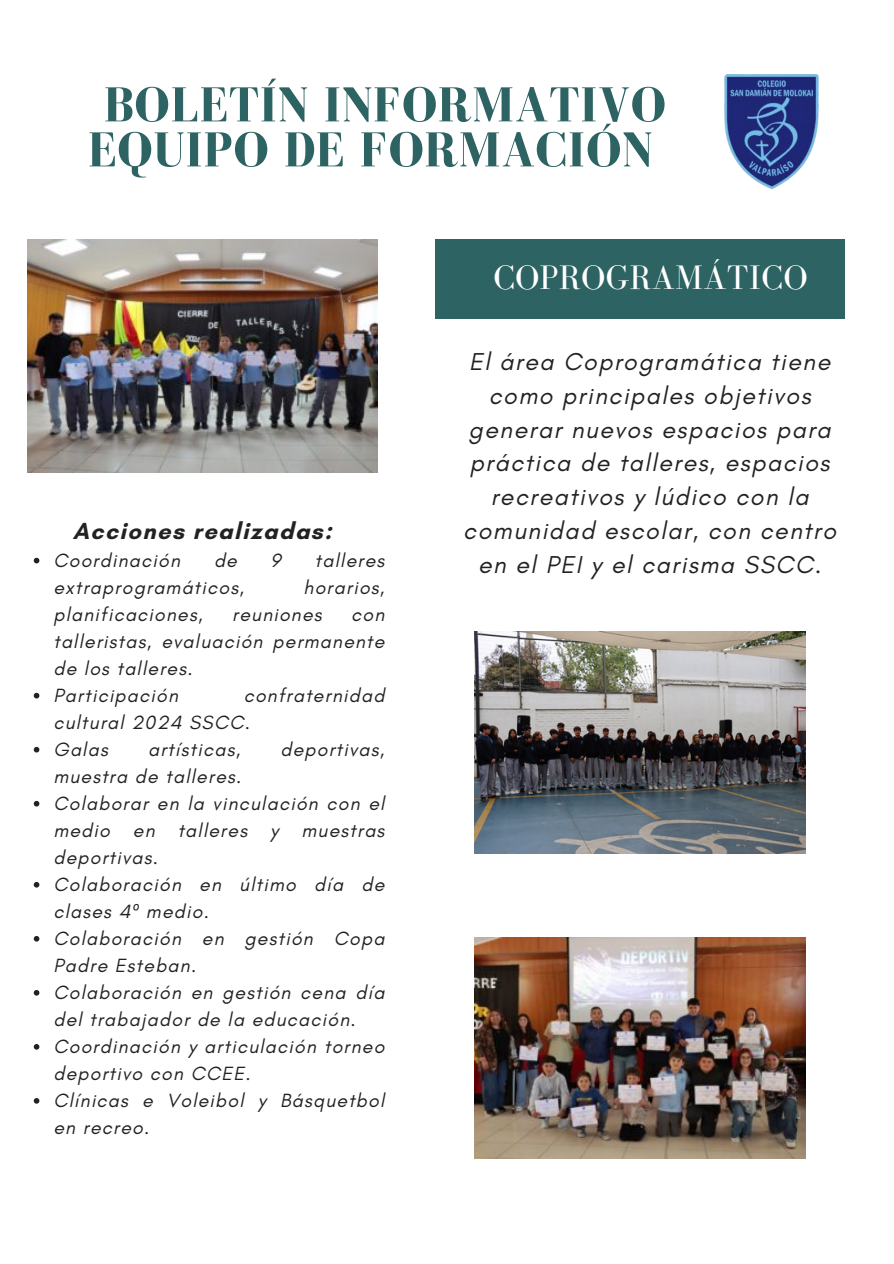
<style>
.page{position:relative;width:894px;height:1264px;background:#fff}
.page>*{position:absolute;margin:0;border:0;box-sizing:border-box;transform-origin:0 0}
.t1{font:700 50.4px/45px "Bodoni FLF";letter-spacing:.01em;color:#2d6362;text-align:center}
.t2{font:34.95px "Bodoni FLF";letter-spacing:.01em;color:#fff}
.t3{font:italic 24.9px/33.8px "Glacial Indifference";letter-spacing:.06em;color:#222;text-align:center}
.t4{font:700 23.7px "Glacial Indifference";letter-spacing:.06em;color:#222}
.t5{font:italic 19.5px/27px "Glacial Indifference";letter-spacing:.06em;color:#222}
.s1{font-family:"Noto Sans"}
</style>
<div class="page">
<div style="left:435px;top:239px;width:410px;height:79px;background:#2d6362"></div>
<img style="left:724px;top:75px;width:94px;height:114px">
<img style="left:27px;top:239px;width:350px;height:233px">
<img style="left:474px;top:631px;width:331px;height:222px">
<img style="left:474px;top:937px;width:331px;height:221px">
<svg style="left:34px;top:558px;width:5px;height:5px"></svg>
<svg style="left:34px;top:693px;width:5px;height:5px"></svg>
<svg style="left:34px;top:747px;width:5px;height:5px"></svg>
<svg style="left:34px;top:801px;width:5px;height:5px"></svg>
<svg style="left:34px;top:882px;width:5px;height:5px"></svg>
<svg style="left:34px;top:936px;width:5px;height:5px"></svg>
<svg style="left:34px;top:990px;width:5px;height:5px"></svg>
<svg style="left:34px;top:1044px;width:5px;height:5px"></svg>
<svg style="left:34px;top:1098px;width:5px;height:5px"></svg>
<p class="t1" style="left:88px;top:82px;width:579px">BOLETÍN INFORMATIVO<br>EQUIPO DE FORMACIÓN</p>
<p class="t4" style="left:73px;top:516px;width:260px">Acciones realizadas:</p>
<h3 class="t5" style="left:53px;top:546px;width:128px">Coordinación</h3>
<h3 class="t5" style="left:214px;top:546px;width:24px">de</h3>
<h3 class="t5" style="left:271px;top:546px;width:11px">9</h3>
<h3 class="t5" style="left:315px;top:546px;width:71px">talleres</h3>
<h3 class="t5" style="left:53px;top:573px;width:192px">extraprogramáticos,</h3>
<h3 class="t5" style="left:303px;top:573px;width:82px">horarios,</h3>
<h3 class="t5" style="left:53px;top:600px;width:151px">planificaciones,</h3>
<h3 class="t5" style="left:232px;top:600px;width:91px">reuniones</h3>
<h3 class="t5" style="left:53px;top:600px;width:332px;text-align:justify;text-indent:298px">con talleristas, evaluación permanente de los talleres.</h3>
<p class="t5" style="left:53px;top:681px;width:126px">Participación</p>
<p class="t5" style="left:53px;top:681px;width:332px;text-indent:190px">confraternidad cultural 2024 SSCC.</p>
<p class="t5" style="left:53px;top:735px;width:56px">Galas</p>
<p class="t5" style="left:148px;top:735px;width:94px">artísticas,</p>
<p class="t5" style="left:280px;top:735px;width:105px">deportivas,</p>
<p class="t5" style="left:53px;top:762px;width:189px">muestra de talleres.</p>
<p class="t5" style="left:53px;top:789px;width:332px;text-align:justify">Colaborar en la vinculación con el medio en talleres y muestras deportivas.</p>
<p class="t5" style="left:53px;top:870px;width:332px">Colaboración en último día de clases 4<span class="s1">º</span> medio.</p>
<p class="t5" style="left:53px;top:924px;width:332px">Colaboración en gestión Copa<br>Padre Esteban.</p>
<p class="t5" style="left:53px;top:978px;width:332px">Colaboración en gestión cena día del trabajador de la educación.</p>
<p class="t5" style="left:53px;top:1032px;width:332px">Coordinación y articulación torneo deportivo con CCEE.</p>
<p class="t5" style="left:53px;top:1086px;width:332px">Clínicas e Voleibol y Básquetbol en recreo.</p>
<h1 class="t2" style="left:493px;top:258px;width:315px">COPROGRAMÁTICO</h1>
<p class="t3" style="left:463px;top:344px;width:374px">El área Coprogramática tiene como principales objetivos generar nuevos espacios para práctica de talleres, espacios recreativos y lúdico con la comunidad escolar, con centro en el PEI y el carisma SSCC.</p>
</div>
